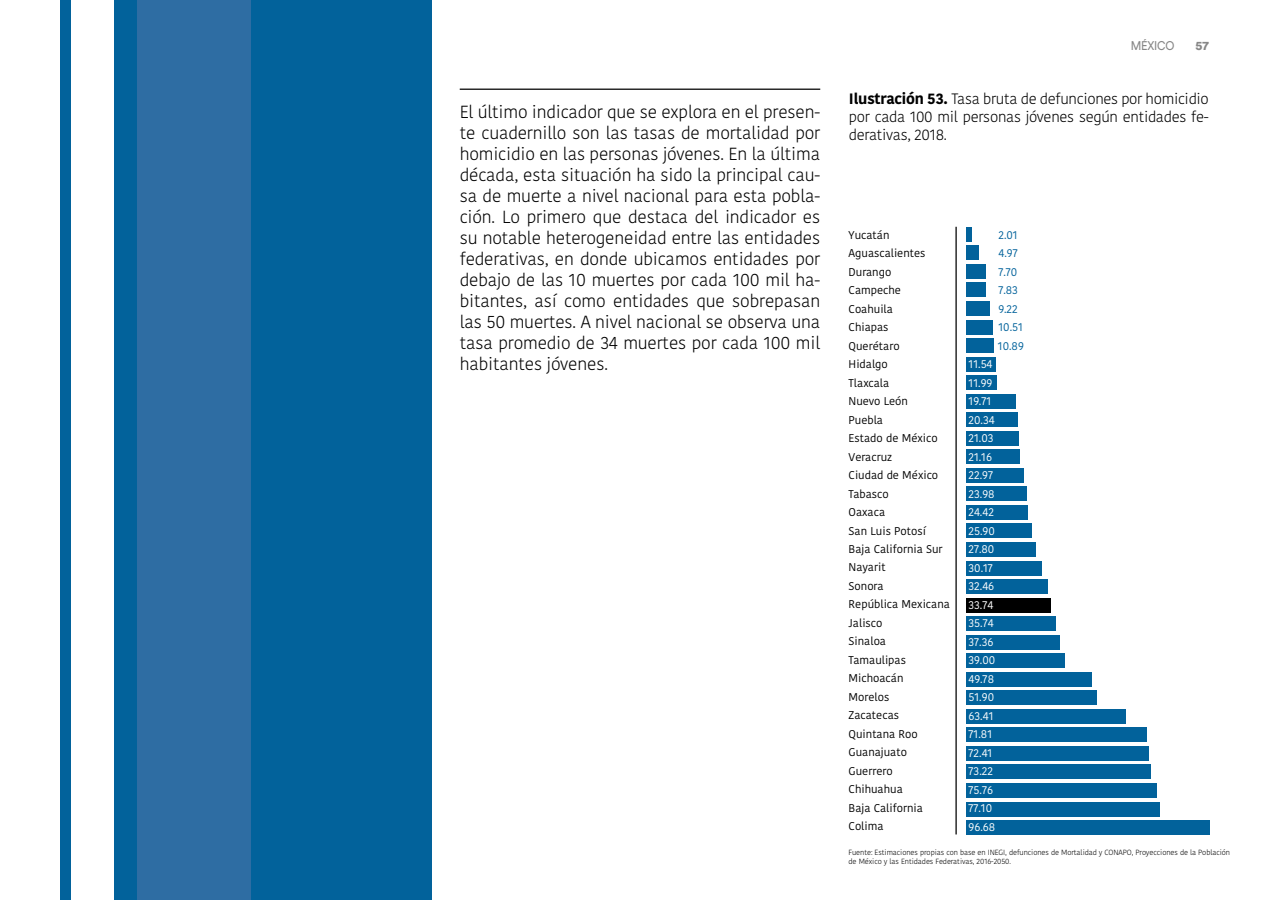
<style>
.page{position:relative;width:1280px;height:900px;background:#fff}
.page>*{position:absolute;margin:0;border:0;box-sizing:border-box;transform-origin:0 0}
.t1{font:300 17.5px/21px "Kohinoor Bangla";letter-spacing:-.01em;color:#000;text-align:justify}
.t2{font:300 15px/18px "Kohinoor Bangla";letter-spacing:-.02em;color:#000;text-align:justify}
.t3{font:12.5px "Circular Std";letter-spacing:-.015em;color:#878787;scale:.9 1}
.t4{font:900 12.5px "Circular Std";color:#878787}
.t5{font:11.25px/18.5px "Kohinoor Bangla";color:#000}
.t6{font:11.25px/18.5px "Kohinoor Bangla";color:#fff}
.t7{font:11.25px/18.5px "Kohinoor Bangla";color:#02629b}
.t8{font:300 7.5px/9px "Kohinoor Bangla";letter-spacing:-.01em;color:#000}
.s1{font-weight:700}
</style>
<div class="page">
<div style="left:966px;top:227px;width:5px;height:15px;background:#02629b"></div>
<div style="left:966px;top:246px;width:13px;height:14px;background:#02629b"></div>
<div style="left:966px;top:264px;width:19px;height:15px;background:#02629b"></div>
<div style="left:966px;top:283px;width:20px;height:14px;background:#02629b"></div>
<div style="left:966px;top:301px;width:23px;height:15px;background:#02629b"></div>
<div style="left:966px;top:320px;width:26px;height:14px;background:#02629b"></div>
<div style="left:966px;top:338px;width:27px;height:15px;background:#02629b"></div>
<div style="left:966px;top:357px;width:29px;height:14px;background:#02629b"></div>
<div style="left:966px;top:375px;width:30px;height:15px;background:#02629b"></div>
<div style="left:966px;top:394px;width:50px;height:14px;background:#02629b"></div>
<div style="left:966px;top:412px;width:51px;height:15px;background:#02629b"></div>
<div style="left:966px;top:431px;width:53px;height:15px;background:#02629b"></div>
<div style="left:966px;top:450px;width:53px;height:14px;background:#02629b"></div>
<div style="left:966px;top:468px;width:58px;height:15px;background:#02629b"></div>
<div style="left:966px;top:487px;width:60px;height:14px;background:#02629b"></div>
<div style="left:966px;top:505px;width:61px;height:15px;background:#02629b"></div>
<div style="left:966px;top:524px;width:65px;height:14px;background:#02629b"></div>
<div style="left:966px;top:542px;width:70px;height:15px;background:#02629b"></div>
<div style="left:966px;top:561px;width:76px;height:14px;background:#02629b"></div>
<div style="left:966px;top:579px;width:82px;height:15px;background:#02629b"></div>
<div style="left:966px;top:598px;width:85px;height:14px;background:#000"></div>
<div style="left:966px;top:616px;width:90px;height:15px;background:#02629b"></div>
<div style="left:966px;top:635px;width:94px;height:14px;background:#02629b"></div>
<div style="left:966px;top:653px;width:98px;height:15px;background:#02629b"></div>
<div style="left:966px;top:672px;width:125px;height:15px;background:#02629b"></div>
<div style="left:966px;top:691px;width:131px;height:14px;background:#02629b"></div>
<div style="left:966px;top:709px;width:159px;height:15px;background:#02629b"></div>
<div style="left:966px;top:728px;width:181px;height:14px;background:#02629b"></div>
<div style="left:966px;top:746px;width:182px;height:15px;background:#02629b"></div>
<div style="left:966px;top:765px;width:184px;height:14px;background:#02629b"></div>
<div style="left:966px;top:783px;width:191px;height:15px;background:#02629b"></div>
<div style="left:966px;top:802px;width:194px;height:14px;background:#02629b"></div>
<div style="left:966px;top:820px;width:243px;height:15px;background:#02629b"></div>
<hr style="left:955px;top:227px;width:2px;height:607px;background:#000">
<hr style="left:460px;top:89px;width:360px;height:1px;background:#000">
<div style="left:114px;top:0;width:317px;height:900px;background:#02629b"></div>
<div style="left:137px;top:0;width:114px;height:900px;background:#2e6da3"></div>
<div style="left:60px;top:0;width:11px;height:900px;background:#02629b"></div>
<p class="t1" style="left:460px;top:101px;width:362px">El último indicador que se explora en el presen&shy;te cuadernillo son las tasas de mortalidad por homicidio en las personas jóvenes. En la última década, esta situación ha sido la principal cau&shy;sa de muerte a nivel nacional para esta pobla&shy;ción. Lo primero que destaca del indicador es su notable heterogeneidad entre las entidades federativas, en donde ubicamos entidades por debajo de las 10 muertes por cada 100 mil ha&shy;bitantes, así como entidades que sobrepasan las 50 muertes. A nivel nacional se observa una tasa promedio de 34 muertes por cada 100 mil habitantes jóvenes.</p>
<p class="t3" style="left:1131px;top:38px;width:50px">MÉXICO</p>
<p class="t4" style="left:1195px;top:38px;width:15px">57</p>
<p class="t2" style="left:849px;top:90px;width:362px"><span class="s1">Ilustración 53.</span> Tasa bruta de defunciones por homicidio por cada 100 mil personas jóvenes según entidades fe&shy;derativas, 2018.</p>
<p class="t5" style="left:849px;top:225px;width:103px">Yucatán<br>Aguascalientes<br>Durango<br>Campeche<br>Coahuila<br>Chiapas<br>Querétaro<br>Hidalgo<br>Tlaxcala<br>Nuevo León<br>Puebla<br>Estado de México<br>Veracruz<br>Ciudad de México<br>Tabasco<br>Oaxaca<br>San Luis Potosí<br>Baja California Sur<br>Nayarit<br>Sonora<br>República Mexicana<br>Jalisco<br>Sinaloa<br>Tamaulipas<br>Michoacán<br>Morelos<br>Zacatecas<br>Quintana Roo<br>Guanajuato<br>Guerrero<br>Chihuahua<br>Baja California<br>Colima</p>
<p class="t7" style="left:998px;top:225px;width:26px">2.01<br>4.97<br>7.70<br>7.83<br>9.22<br>10.51</p>
<p class="t7" style="left:998px;top:336px;width:28px">10.89</p>
<p class="t6" style="left:969px;top:355px;width:28px">11.54<br>11.99<br>19.71<br>20.34<br>21.03<br>21.16<br>22.97<br>23.98<br>24.42<br>25.90<br>27.80<br>30.17<br>32.46<br>33.74<br>35.74<br>37.36<br>39.00<br>49.78<br>51.90<br>63.41<br>71.81<br>72.41<br>73.22<br>75.76<br>77.10<br>96.68</p>
<p class="t8" style="left:849px;top:847px;width:383px">Fuente: Estimaciones propias con base en INEGI, defunciones de Mortalidad y CONAPO, Proyecciones de la Población de México y las Entidades Federativas, 2016-2050.</p>
</div>
